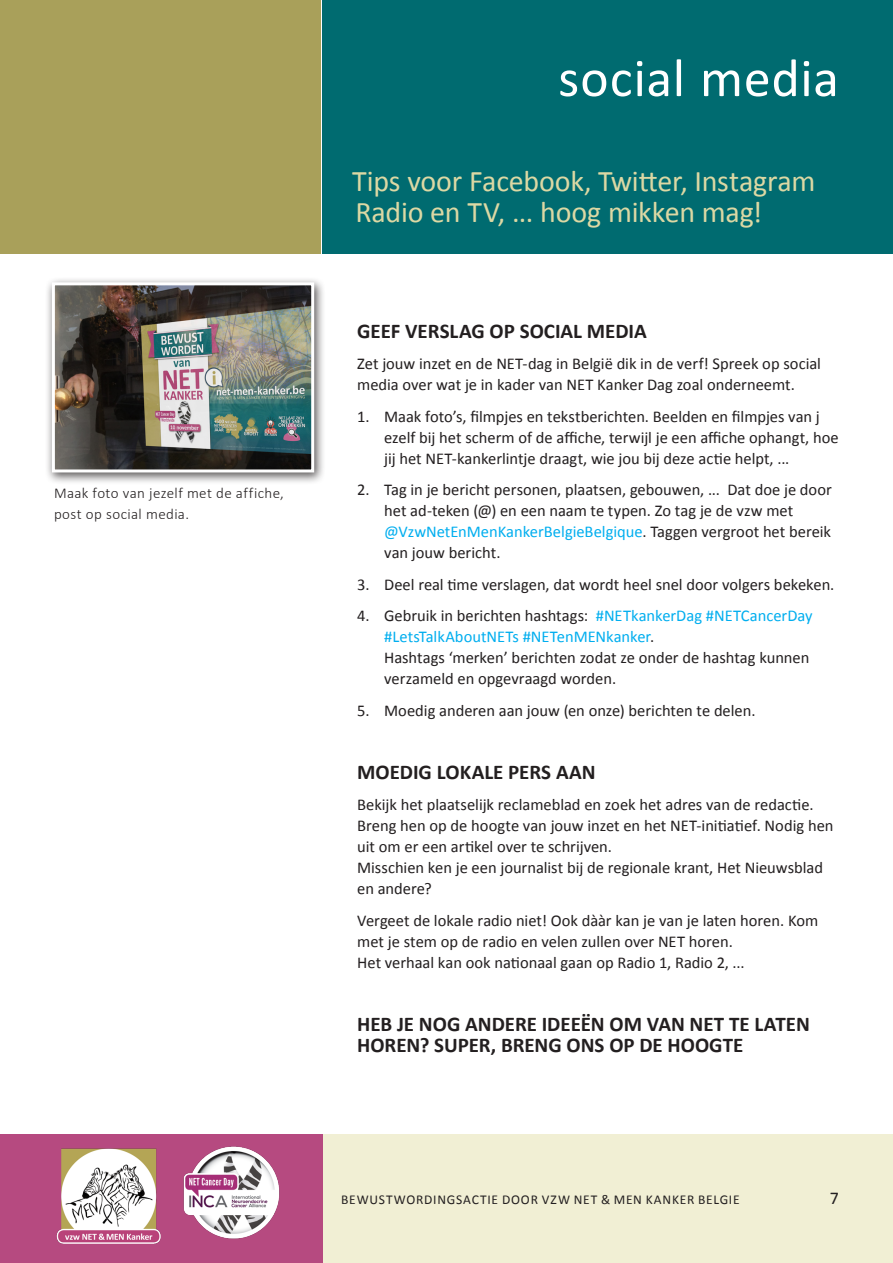
<style>
.page{position:relative;width:893px;height:1263px;background:#fff}
.page>*{position:absolute;margin:0;border:0;box-sizing:border-box;transform-origin:0 0}
.Headline{font:54px "Calibri";letter-spacing:.015em;color:#fff}
.Pull_Text{font:30px "Calibri";letter-spacing:-.01em;color:#dcd8a4}
.TITELbody_-_8mm_IN{font:700 21px/21px "Calibri";color:#231f20}
.t1{font:18px "Calibri";color:#231f20}
.BODY_-_8mm_IN{font:16.5px/21px "Calibri";color:#231f20}
.Body_Text_-_2pt_Spac{font:300 15px/21px "Calibri";letter-spacing:.025em;color:#231f20}
.t2{font:13.5px "Calibri";letter-spacing:.055em;color:#231f20}
.s1{color:#00aeef}
</style>
<div class="page">
<div style="left:0;top:1134px;width:323px;height:129px;background:#b64a80"></div>
<div style="left:323px;top:1134px;width:570px;height:129px;background:#f1efd4"></div>
<div style="left:0;top:0;width:321px;height:254px;background:#a9a05a"></div>
<div style="left:322px;top:0;width:571px;height:254px;background:#006b70"></div>
<img style="left:56px;top:1148px;width:105px;height:96px">
<img style="left:183px;top:1146px;width:97px;height:93px">
<div style="left:45px;top:277px;width:280px;height:208px;background:#231f20;opacity:.75"></div>
<img style="left:56px;top:286px;width:254px;height:182px">
<div style="left:52px;top:282px;width:262px;height:190px;border:3px solid #fff"></div>
<p class="Body_Text_-_2pt_Spac" style="left:54px;top:482px;width:231px">Maak foto van jezelf met de affiche, post op social media.</p>
<p class="Headline" style="left:558px;top:44px;width:282px">social media</p>
<p class="Pull_Text" style="left:352px;top:162px;width:465px">Tips voor Facebook, Twitter, Instagram</p>
<p class="Pull_Text" style="left:355px;top:193px;width:408px">Radio en TV, ... hoog mikken mag!</p>
<p class="TITELbody_-_8mm_IN" style="left:357px;top:320px;width:291px">GEEF VERSLAG OP SOCIAL MEDIA</p>
<p class="BODY_-_8mm_IN" style="left:357px;top:353px;width:465px">Zet jouw inzet en de NET-dag in België dik in de verf! Spreek op social media over wat je in kader van NET Kanker Dag zoal onderneemt.</p>
<p class="BODY_-_8mm_IN" style="left:384px;top:406px;width:456px;text-indent:-27px">1. Maak foto’s, filmpjes en tekstberichten. Beelden en filmpjes van j ezelf bij het scherm of de affiche, terwijl je een affiche ophangt, hoe jij het NET-kankerlintje draagt, wie jou bij deze actie helpt, ...</p>
<p class="BODY_-_8mm_IN" style="left:384px;top:479px;width:449px;text-indent:-27px">2. Tag in je bericht personen, plaatsen, gebouwen, ... Dat doe je door het ad-teken (@) en een naam te typen. Zo tag je de vzw met <span class="s1">@VzwNetEnMenKankerBelgieBelgique</span>. Taggen vergroot het bereik van jouw bericht.</p>
<p class="BODY_-_8mm_IN" style="left:357px;top:574px;width:479px">3. Deel real time verslagen, dat wordt heel snel door volgers bekeken.</p>
<p class="BODY_-_8mm_IN" style="left:384px;top:605px;width:430px;text-indent:-27px">4. Gebruik in berichten hashtags: <span class="s1">#NETkankerDag #NETCancerDay #LetsTalkAboutNETs #NETenMENkanker</span>.<br>Hashtags ‘merken’ berichten zodat ze onder de hashtag kunnen verzameld en opgevraagd worden.</p>
<p class="BODY_-_8mm_IN" style="left:357px;top:700px;width:400px">5. Moedig anderen aan jouw (en onze) berichten te delen.</p>
<p class="TITELbody_-_8mm_IN" style="left:357px;top:761px;width:240px">MOEDIG LOKALE PERS AAN</p>
<p class="BODY_-_8mm_IN" style="left:357px;top:794px;width:478px">Bekijk het plaatselijk reclameblad en zoek het adres van de redactie.<br>Breng hen op de hoogte van jouw inzet en het NET-initiatief. Nodig hen uit om er een artikel over te schrijven.<br>Misschien ken je een journalist bij de regionale krant, Het Nieuwsblad en andere?</p>
<p class="BODY_-_8mm_IN" style="left:357px;top:910px;width:463px">Vergeet de lokale radio niet! Ook dààr kan je van je laten horen. Kom met je stem op de radio en velen zullen over NET horen.<br>Het verhaal kan ook nationaal gaan op Radio 1, Radio 2, ...</p>
<p class="TITELbody_-_8mm_IN" style="left:357px;top:1013px;width:454px">HEB JE NOG ANDERE IDEEËN OM VAN NET TE LATEN<br>HOREN? SUPER, BRENG ONS OP DE HOOGTE</p>
<p class="t2" style="left:341px;top:1191px;width:400px">BEWUSTWORDINGSACTIE DOOR VZW NET &amp; MEN KANKER BELGIE</p>
<p class="t1" style="left:830px;top:1187px;width:11px">7</p>
</div>
